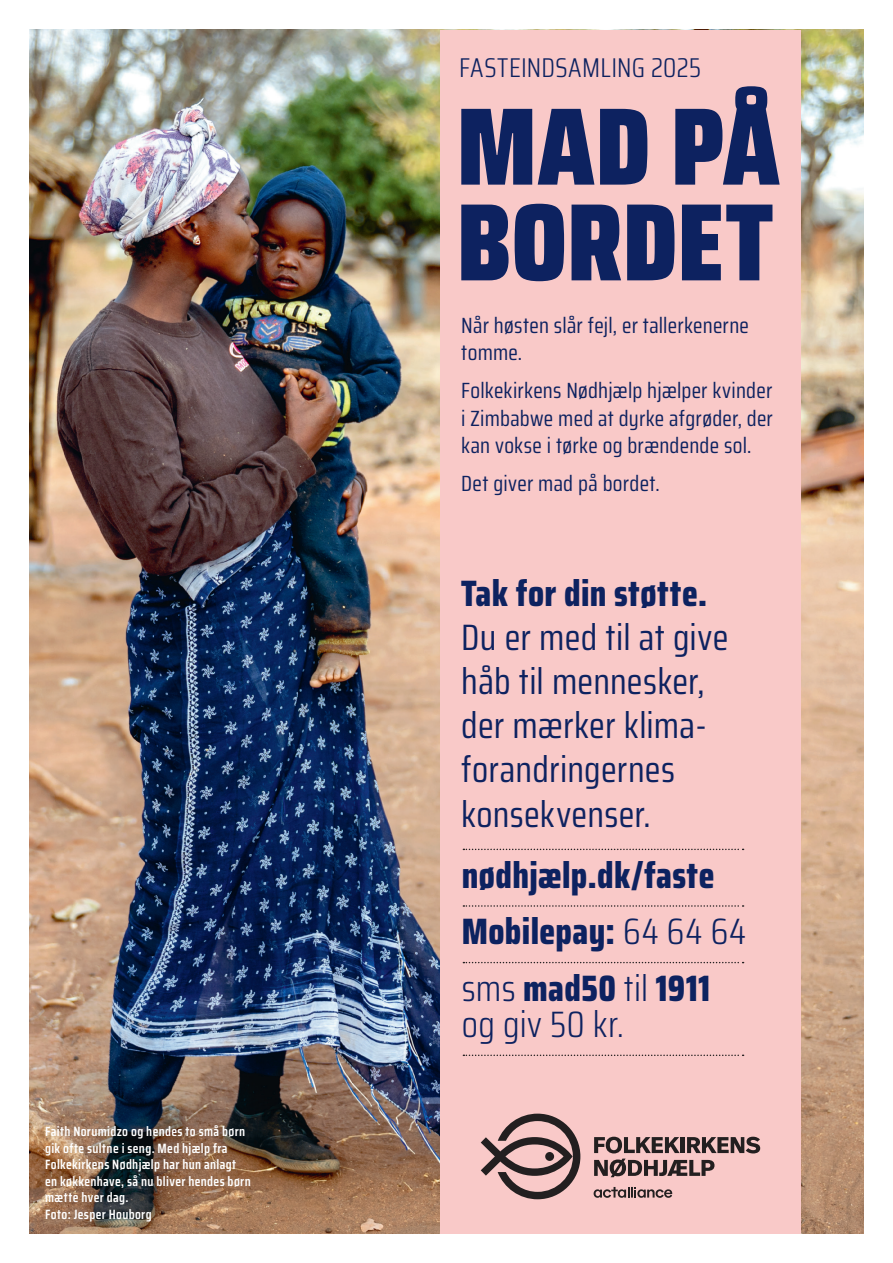
<style>
.page{position:relative;width:893px;height:1263px;background:#fff}
.page>*{position:absolute;margin:0;border:0;box-sizing:border-box;transform-origin:0 0}
.t1{font:36.75px/44.1px "Saira Condensed";letter-spacing:.005em;color:#0d2260}
.t2{font:800 36.75px/56.6px "Saira Condensed";letter-spacing:.01em;color:#0d2260}
.t3{font:300 36.75px "Saira Condensed";letter-spacing:.015em;color:#0d2260}
.t4{font:300 27.15px "Saira Condensed";letter-spacing:.015em;color:#0d2260}
.t5{font:22.05px/27.2px "Saira Condensed";letter-spacing:.01em;color:#0d2260}
.t6{font:600 13.5px/16.5px "Saira Condensed";letter-spacing:.025em;color:#fff}
.s1{font-weight:300}
</style>
<div class="page">
<img style="left:30px;top:30px;width:833px;height:1203px">
<div style="left:440px;top:30px;width:361px;height:1203px;background:#f9c9c8"></div>
<svg style="left:461px;top:204px;width:311px;height:77px"></svg>
<svg style="left:675px;top:86px;width:105px;height:99px"></svg>
<svg style="left:461px;top:109px;width:186px;height:76px"></svg>
<svg style="left:594px;top:1187px;width:78px;height:11px"></svg>
<svg style="left:594px;top:1137px;width:166px;height:40px"></svg>
<svg style="left:481px;top:1113px;width:99px;height:86px"></svg>
<svg style="left:463px;top:905px;width:281px;height:2px"></svg>
<svg style="left:463px;top:849px;width:281px;height:1px"></svg>
<svg style="left:463px;top:962px;width:281px;height:1px"></svg>
<svg style="left:463px;top:1054px;width:281px;height:2px"></svg>
<p class="t6" style="left:45px;top:1123px;width:207px">Faith Norumidzo og hendes to små børn gik ofte sultne i seng. Med hjælp fra<br>Folkekirkens Nødhjælp har hun anlagt en køkkenhave, så nu bliver hendes børn mætte hver dag.<br>Foto: Jesper Houborg</p>
<h2 class="t4" style="left:459px;top:48px;width:243px">FASTEINDSAMLING 2025</h2>
<h3 class="t5" style="left:461px;top:311px;width:289px">Når høsten slår fejl, er tallerkenerne tomme.</h3>
<h3 class="t5" style="left:461px;top:377px;width:313px;text-align:justify">Folkekirkens Nødhjælp hjælper kvinder i Zimbabwe med at dyrke afgrøder, der kan vokse i tørke og brændende sol.</h3>
<h3 class="t5" style="left:461px;top:469px;width:200px">Det giver mad på bordet.</h3>
<h1 class="t2" style="left:461px;top:565px;width:248px">Tak for din støtte.</h1>
<h1 class="t1" style="left:461px;top:614px;width:269px">Du er med til at give håb til mennesker, der mærker klima&shy;forandringernes konsekvenser.</h1>
<h1 class="t2" style="left:462px;top:846px;width:286px">nødhjælp.dk/faste<br>Mobilepay: <span class="s1">64 64 64 sms</span> mad50 <span class="s1">til</span> 1911</h1>
<h1 class="t3" style="left:462px;top:997px;width:163px">og giv 50 kr.</h1>
</div>
